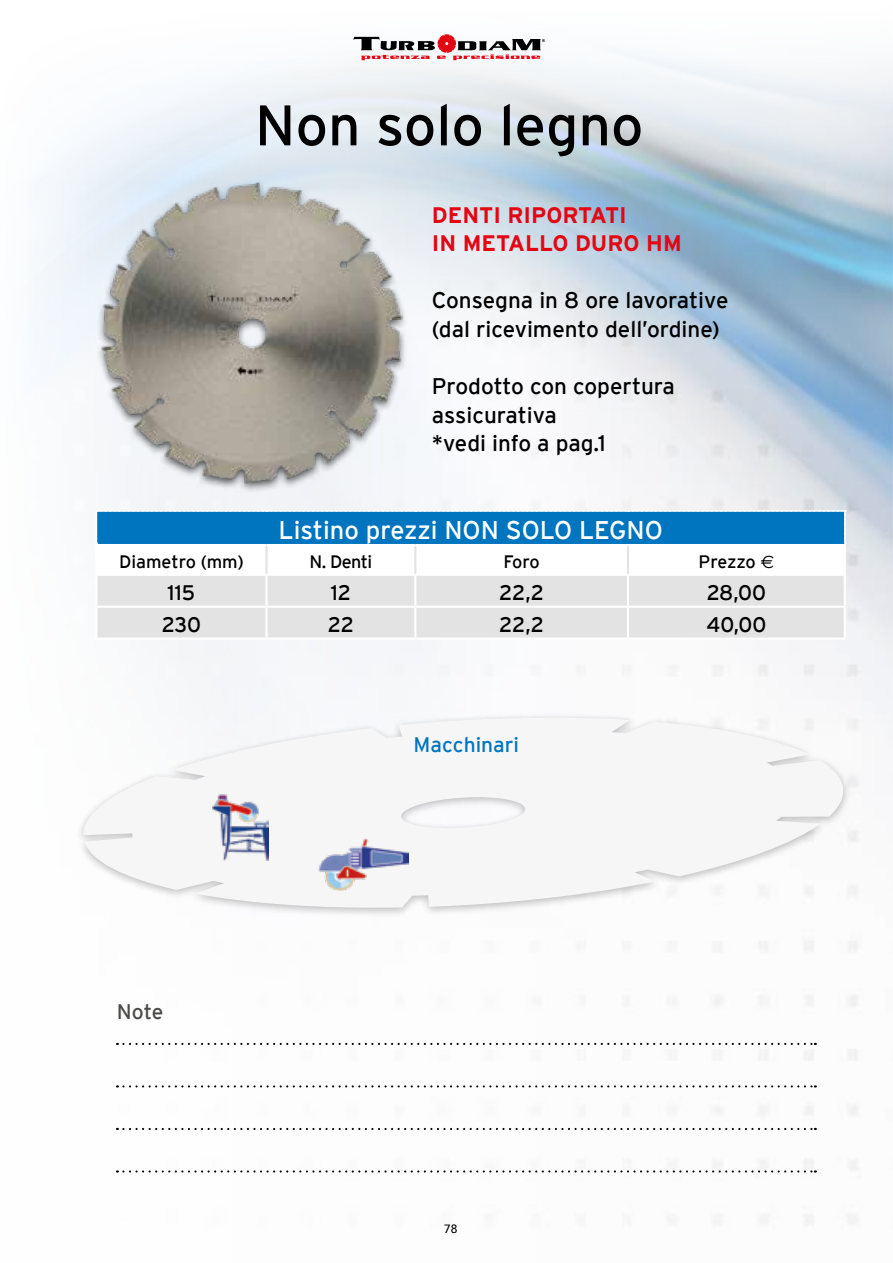
<style>
.page{position:relative;width:893px;height:1263px;background:#fff}
.page>*{position:absolute;margin:0;border:0;box-sizing:border-box;transform-origin:0 0}
.t1{font:57px "Interstate";color:#000}
.t2{font:25.5px "Interstate";color:#fff}
.t3{font:22.5px/28.5px "Interstate";color:#000}
.t4{font:700 22.5px/28.5px "Interstate";color:#e30613}
.t5{font:21px "Interstate";letter-spacing:-.005em;color:#000}
.t6{font:21px "Interstate";color:#0075bf}
.t7{font:21px "Interstate";color:#4a4a49}
.t8{font:18px "Interstate";letter-spacing:-.015em;color:#000}
.t9{font:500 12px "Avenir";color:#000}
.s1{font-family:"Euro Sans"}
</style>
<div class="page">
<img style="left:41px;top:51px;width:852px;height:1173px">
<div style="left:75px;top:711px;width:776px;height:207px;background:#fbfbfb"></div>
<svg style="left:83px;top:717px;width:761px;height:192px"></svg>
<svg style="left:353px;top:34px;width:192px;height:26px"></svg>
<div style="left:97px;top:576px;width:747px;height:61px;background:#e3e3e3"></div>
<svg style="left:96px;top:510px;width:750px;height:64px"></svg>
<hr style="left:95px;top:576px;width:2px;height:30px;background:#fff">
<hr style="left:265px;top:576px;width:3px;height:30px;background:#fff">
<hr style="left:414px;top:576px;width:2px;height:30px;background:#fff">
<hr style="left:627px;top:576px;width:2px;height:30px;background:#fff">
<hr style="left:844px;top:576px;width:2px;height:30px;background:#fff">
<hr style="left:95px;top:608px;width:2px;height:29px;background:#fff">
<hr style="left:265px;top:608px;width:3px;height:29px;background:#fff">
<hr style="left:414px;top:608px;width:2px;height:29px;background:#fff">
<hr style="left:627px;top:608px;width:2px;height:29px;background:#fff">
<hr style="left:844px;top:608px;width:2px;height:29px;background:#fff">
<hr style="left:95px;top:544px;width:171px;height:2px;background:#fff">
<hr style="left:95px;top:546px;width:2px;height:28px;background:#fff">
<hr style="left:266px;top:544px;width:149px;height:2px;background:#fff">
<hr style="left:415px;top:544px;width:213px;height:2px;background:#fff">
<hr style="left:628px;top:544px;width:218px;height:2px;background:#fff">
<hr style="left:844px;top:546px;width:2px;height:28px;background:#fff">
<hr style="left:95px;top:574px;width:171px;height:2px;background:#fff">
<hr style="left:266px;top:574px;width:149px;height:2px;background:#fff">
<hr style="left:415px;top:574px;width:213px;height:2px;background:#fff">
<hr style="left:628px;top:574px;width:218px;height:2px;background:#fff">
<hr style="left:95px;top:606px;width:171px;height:2px;background:#fff">
<hr style="left:266px;top:606px;width:149px;height:2px;background:#fff">
<hr style="left:415px;top:606px;width:213px;height:2px;background:#fff">
<hr style="left:628px;top:606px;width:218px;height:2px;background:#fff">
<hr style="left:95px;top:637px;width:171px;height:3px;background:#fff">
<hr style="left:266px;top:637px;width:149px;height:3px;background:#fff">
<hr style="left:415px;top:637px;width:213px;height:3px;background:#fff">
<hr style="left:628px;top:637px;width:218px;height:3px;background:#fff">
<hr style="left:265px;top:546px;width:3px;height:28px;background:#e3e3e3">
<hr style="left:414px;top:546px;width:2px;height:28px;background:#e3e3e3">
<hr style="left:627px;top:546px;width:2px;height:28px;background:#e3e3e3">
<img style="left:212px;top:793px;width:57px;height:67px">
<img style="left:319px;top:838px;width:89px;height:53px">
<div style="left:95px;top:179px;width:313px;height:314px;background:#000;opacity:.65"></div>
<img style="left:100px;top:179px;width:307px;height:306px">
<svg style="left:117px;top:1043px;width:699px;height:2px"></svg>
<svg style="left:117px;top:1085px;width:699px;height:2px"></svg>
<svg style="left:117px;top:1128px;width:699px;height:2px"></svg>
<svg style="left:117px;top:1170px;width:699px;height:2px"></svg>
<h1 class="t1" style="left:255px;top:93px;width:390px">Non solo legno</h1>
<p class="t4" style="left:432px;top:201px;width:251px">DENTI RIPORTATI<br>IN METALLO DURO HM</p>
<p class="t3" style="left:432px;top:286px;width:298px">Consegna in 8 ore lavorative (dal ricevimento dell’ordine)</p>
<p class="t3" style="left:432px;top:372px;width:245px">Prodotto con copertura assicurativa<br>*vedi info a pag.1</p>
<p class="t2" style="left:278px;top:515px;width:386px">Listino prezzi NON SOLO LEGNO</p>
<p class="t8" style="left:119px;top:552px;width:126px">Diametro (mm)</p>
<p class="t8" style="left:309px;top:552px;width:64px">N. Denti</p>
<p class="t8" style="left:503px;top:552px;width:38px">Foro</p>
<p class="t8" style="left:699px;top:552px;width:77px">Prezzo <span class="s1">€</span></p>
<p class="t5" style="left:168px;top:581px;width:29px">115</p>
<p class="t5" style="left:331px;top:581px;width:22px">12</p>
<p class="t5" style="left:499px;top:581px;width:46px">22,2</p>
<p class="t5" style="left:707px;top:581px;width:61px">28,00</p>
<p class="t5" style="left:162px;top:613px;width:41px">230</p>
<p class="t5" style="left:328px;top:613px;width:28px">22</p>
<p class="t5" style="left:499px;top:613px;width:46px">22,2</p>
<p class="t5" style="left:706px;top:613px;width:61px">40,00</p>
<p class="t7" style="left:117px;top:1000px;width:48px">Note</p>
<p class="t6" style="left:414px;top:733px;width:107px">Macchinari</p>
<p class="t9" style="left:444px;top:1219px;width:15px">78</p>
</div>
